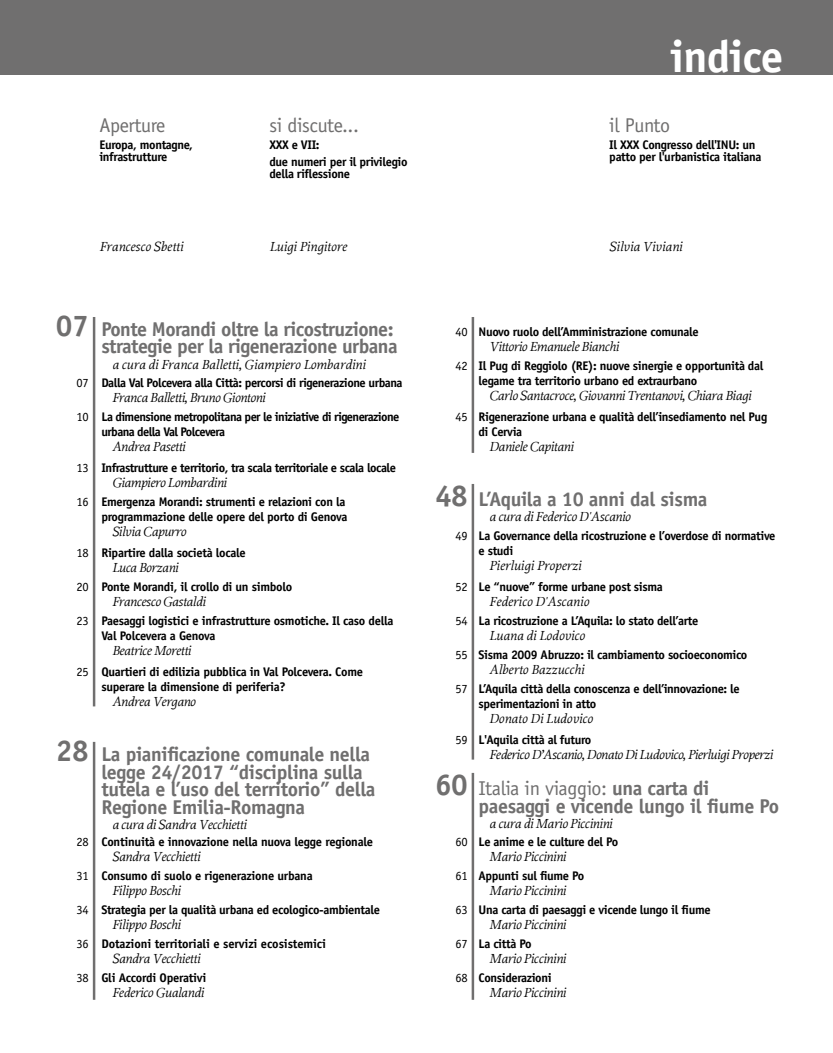
<style>
.page{position:relative;width:833px;height:1053px;background:#fff}
.page>*{position:absolute;margin:0;border:0;box-sizing:border-box;transform-origin:0 0}
.t1{font:700 45px "Officina Sans Std";letter-spacing:-.02em;color:#fff}
.t2{font:700 30px "Officina Sans Std";letter-spacing:-.02em;color:#706f6f}
.t3{font:700 20px/17.5px "Officina Sans Std";letter-spacing:-.02em;color:#706f6f}
.t4{font:20px "Officina Sans Std";letter-spacing:-.02em;color:#706f6f}
.t5{font:italic 13.75px "Proforma";letter-spacing:-.02em;color:#000}
.t6{font:italic 13.75px "Proforma";color:#000}
.t7{font:700 12.5px/15px "Officina Sans Std";letter-spacing:-.03em;color:#000}
.t8{font:700 12.5px/15px "Officina Sans Std";letter-spacing:-.05em;color:#000}
.t9{font:12.5px "Officina Sans Std";letter-spacing:-.01em;color:#000}
.t10{font:700 12.5px "Officina Sans Std";letter-spacing:-.01em;color:#000}
.s1{font-weight:400}
</style>
<div class="page">
<div style="left:0;top:0;width:833px;height:74px;background:#706f6f"></div>
<hr style="left:93px;top:741px;width:2px;height:258px;background:#706f6f">
<hr style="left:471px;top:484px;width:3px;height:275px;background:#706f6f">
<hr style="left:471px;top:772px;width:3px;height:227px;background:#706f6f">
<hr style="left:93px;top:317px;width:2px;height:389px;background:#706f6f">
<hr style="left:471px;top:317px;width:3px;height:136px;background:#706f6f">
<h3 class="t4" style="left:99px;top:113px;width:68px">Aperture</h3>
<p class="t7" style="left:99px;top:138px;width:95px;line-height:12.5px">Europa, montagne, infrastrutture</p>
<h3 class="t4" style="left:269px;top:113px;width:91px">si discute...</h3>
<p class="t7" style="left:269px;top:136px;width:140px;line-height:17px">XXX e VII:<br>due numeri per il privilegio</p>
<p class="t7" style="left:269px;top:166px;width:82px">della riflessione</p>
<p class="t6" style="left:99px;top:238px;width:85px">Francesco Sbetti</p>
<p class="t6" style="left:269px;top:238px;width:79px">Luigi Pingitore</p>
<h2 class="t2" style="left:56px;top:307px;width:34px">07</h2>
<p class="t9" style="left:76px;top:375px;width:14px">07</p>
<p class="t9" style="left:76px;top:409px;width:14px">10</p>
<p class="t9" style="left:76px;top:460px;width:14px">13</p>
<p class="t9" style="left:76px;top:494px;width:14px">16</p>
<p class="t9" style="left:76px;top:545px;width:14px">18</p>
<p class="t9" style="left:76px;top:579px;width:14px">20</p>
<p class="t9" style="left:76px;top:613px;width:14px">23</p>
<p class="t9" style="left:76px;top:664px;width:14px">25</p>
<h2 class="t2" style="left:56px;top:732px;width:34px">28</h2>
<p class="t9" style="left:76px;top:834px;width:14px">28</p>
<p class="t9" style="left:76px;top:868px;width:14px">31</p>
<p class="t9" style="left:76px;top:902px;width:14px">34</p>
<p class="t9" style="left:76px;top:936px;width:14px">36</p>
<p class="t9" style="left:76px;top:970px;width:14px">38</p>
<h3 class="t3" style="left:101px;top:320px;width:298px">Ponte Morandi oltre la ricostruzione: strategie per la rigenerazione urbana</h3>
<p class="t6" style="left:112px;top:355px;width:255px">a cura di Franca Balletti, Giampiero Lombardini</p>
<p class="t7" style="left:101px;top:375px;width:303px">Dalla Val Polcevera alla Città: percorsi di rigenerazione urbana</p>
<p class="t5" style="left:112px;top:389px;width:155px">Franca Balletti, Bruno Giontoni</p>
<p class="t8" style="left:101px;top:409px;width:300px">La dimensione metropolitana per le iniziative di rigenerazione urbana della Val Polcevera</p>
<p class="t5" style="left:112px;top:438px;width:75px">Andrea Pasetti</p>
<p class="t7" style="left:101px;top:460px;width:296px">Infrastrutture e territorio, tra scala territoriale e scala locale</p>
<p class="t5" style="left:112px;top:474px;width:116px">Giampiero Lombardini</p>
<p class="t7" style="left:101px;top:494px;width:247px">Emergenza Morandi: strumenti e relazioni con la programmazione delle opere del porto di Genova</p>
<p class="t5" style="left:112px;top:523px;width:76px">Silvia Capurro</p>
<p class="t7" style="left:101px;top:545px;width:146px">Ripartire dalla società locale</p>
<p class="t5" style="left:112px;top:559px;width:68px">Luca Borzani</p>
<p class="t7" style="left:101px;top:579px;width:192px">Ponte Morandi, il crollo di un simbolo</p>
<p class="t5" style="left:112px;top:593px;width:95px">Francesco Gastaldi</p>
<p class="t7" style="left:101px;top:613px;width:293px">Paesaggi logistici e infrastrutture osmotiche. Il caso della<br>Val Polcevera a Genova</p>
<p class="t5" style="left:112px;top:642px;width:81px">Beatrice Moretti</p>
<p class="t7" style="left:101px;top:664px;width:263px">Quartieri di edilizia pubblica in Val Polcevera. Come superare la dimensione di periferia?</p>
<p class="t5" style="left:112px;top:693px;width:85px">Andrea Vergano</p>
<h3 class="t3" style="left:101px;top:745px;width:276px">La pianificazione comunale nella legge 24/2017 “disciplina sulla tutela e l’uso del territorio” della<br>Regione Emilia-Romagna</h3>
<p class="t5" style="left:112px;top:815px;width:136px">a cura di Sandra Vecchietti</p>
<p class="t7" style="left:101px;top:834px;width:273px">Continuità e innovazione nella nuova legge regionale</p>
<p class="t5" style="left:112px;top:848px;width:90px">Sandra Vecchietti</p>
<p class="t7" style="left:101px;top:868px;width:213px">Consumo di suolo e rigenerazione urbana</p>
<p class="t5" style="left:112px;top:882px;width:70px">Filippo Boschi</p>
<p class="t7" style="left:101px;top:902px;width:280px">Strategia per la qualità urbana ed ecologico-ambientale</p>
<p class="t5" style="left:112px;top:916px;width:70px">Filippo Boschi</p>
<p class="t10" style="left:101px;top:936px;width:226px">Dotazioni territoriali e servizi ecosistemici</p>
<p class="t5" style="left:112px;top:950px;width:90px">Sandra Vecchietti</p>
<p class="t7" style="left:101px;top:970px;width:106px">Gli Accordi Operativi</p>
<p class="t5" style="left:112px;top:984px;width:93px">Federico Gualandi</p>
<h1 class="t1" style="left:670px;top:28px;width:115px">indice</h1>
<h3 class="t4" style="left:609px;top:113px;width:62px">il Punto</h3>
<p class="t7" style="left:609px;top:138px;width:154px;line-height:12.5px">Il XXX Congresso dell'INU: un patto per l'urbanistica italiana</p>
<p class="t6" style="left:609px;top:238px;width:74px">Silvia Viviani</p>
<p class="t9" style="left:455px;top:324px;width:14px">40</p>
<p class="t9" style="left:455px;top:358px;width:14px">42</p>
<p class="t9" style="left:455px;top:409px;width:14px">45</p>
<h2 class="t2" style="left:435px;top:477px;width:34px">48</h2>
<p class="t9" style="left:455px;top:528px;width:14px">49</p>
<p class="t9" style="left:455px;top:579px;width:14px">52</p>
<p class="t9" style="left:455px;top:613px;width:14px">54</p>
<p class="t9" style="left:455px;top:647px;width:14px">55</p>
<p class="t9" style="left:455px;top:681px;width:14px">57</p>
<p class="t9" style="left:455px;top:732px;width:14px">59</p>
<h2 class="t2" style="left:435px;top:766px;width:34px">60</h2>
<p class="t9" style="left:455px;top:834px;width:14px">60</p>
<p class="t9" style="left:455px;top:868px;width:14px">61</p>
<p class="t9" style="left:455px;top:902px;width:14px">63</p>
<p class="t9" style="left:455px;top:936px;width:14px">67</p>
<p class="t9" style="left:455px;top:970px;width:14px">68</p>
<p class="t7" style="left:478px;top:324px;width:222px">Nuovo ruolo dell’Amministrazione comunale</p>
<p class="t5" style="left:489px;top:338px;width:131px">Vittorio Emanuele Bianchi</p>
<p class="t7" style="left:478px;top:358px;width:286px">Il Pug di Reggiolo (RE): nuove sinergie e opportunità dal legame tra territorio urbano ed extraurbano</p>
<p class="t5" style="left:489px;top:387px;width:263px">Carlo Santacroce, Giovanni Trentanovi, Chiara Biagi</p>
<p class="t7" style="left:478px;top:409px;width:290px">Rigenerazione urbana e qualità dell’insediamento nel Pug di Cervia</p>
<p class="t5" style="left:489px;top:438px;width:86px">Daniele Capitani</p>
<h3 class="t3" style="left:478px;top:490px;width:230px">L’Aquila a 10 anni dal sisma</h3>
<p class="t5" style="left:489px;top:508px;width:143px">a cura di Federico D'Ascanio</p>
<p class="t7" style="left:478px;top:528px;width:298px">La Governance della ricostruzione e l’overdose di normative e studi</p>
<p class="t6" style="left:489px;top:557px;width:94px">Pierluigi Properzi</p>
<p class="t7" style="left:478px;top:579px;width:186px">Le “nuove” forme urbane post sisma</p>
<p class="t6" style="left:489px;top:593px;width:101px">Federico D'Ascanio</p>
<p class="t7" style="left:478px;top:613px;width:221px">La ricostruzione a L’Aquila: lo stato dell’arte</p>
<p class="t6" style="left:489px;top:627px;width:97px">Luana di Lodovico</p>
<p class="t7" style="left:478px;top:647px;width:270px">Sisma 2009 Abruzzo: il cambiamento socioeconomico</p>
<p class="t6" style="left:489px;top:661px;width:97px">Alberto Bazzucchi</p>
<p class="t7" style="left:478px;top:681px;width:263px">L’Aquila città della conoscenza e dell’innovazione: le sperimentazioni in atto</p>
<p class="t6" style="left:489px;top:710px;width:105px">Donato Di Ludovico</p>
<p class="t7" style="left:478px;top:732px;width:114px">L'Aquila città al futuro</p>
<p class="t5" style="left:489px;top:746px;width:285px">Federico D’Ascanio, Donato Di Ludovico, Pierluigi Properzi</p>
<h3 class="t3" style="left:478px;top:779px;width:302px"><span class="s1">Italia in viaggio:</span> una carta di paesaggi e vicende lungo il fiume Po</h3>
<p class="t5" style="left:489px;top:814px;width:125px">a cura di Mario Piccinini</p>
<p class="t7" style="left:478px;top:834px;width:141px">Le anime e le culture del Po</p>
<p class="t5" style="left:489px;top:848px;width:78px">Mario Piccinini</p>
<p class="t7" style="left:478px;top:868px;width:107px">Appunti sul fiume Po</p>
<p class="t5" style="left:489px;top:882px;width:78px">Mario Piccinini</p>
<p class="t7" style="left:478px;top:902px;width:234px">Una carta di paesaggi e vicende lungo il fiume</p>
<p class="t5" style="left:489px;top:916px;width:78px">Mario Piccinini</p>
<p class="t7" style="left:478px;top:936px;width:54px">La città Po</p>
<p class="t5" style="left:489px;top:950px;width:78px">Mario Piccinini</p>
<p class="t7" style="left:478px;top:970px;width:75px">Considerazioni</p>
<p class="t5" style="left:489px;top:984px;width:78px">Mario Piccinini</p>
</div>
